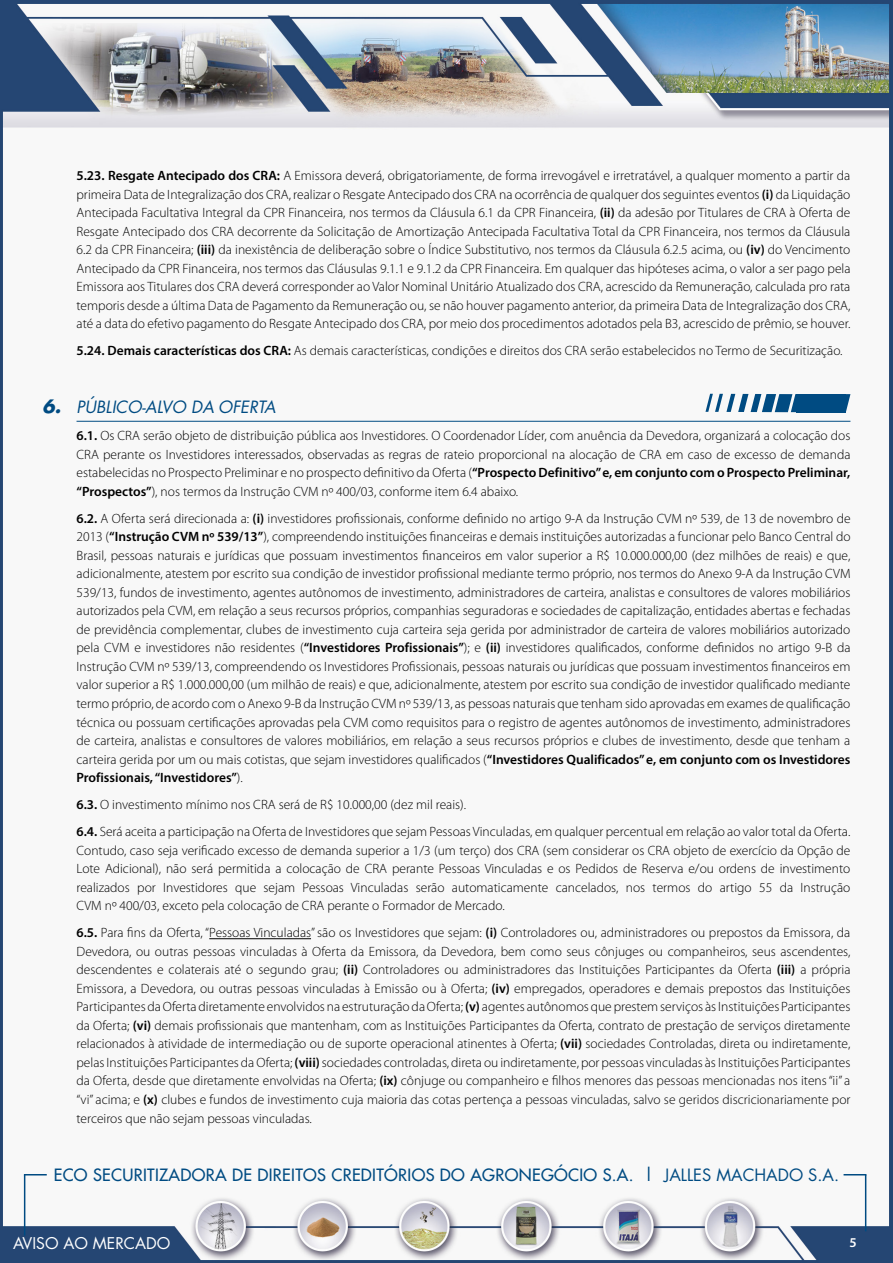
<style>
.page{position:relative;width:893px;height:1263px;background:#fff}
.page>*{position:absolute;margin:0;border:0;box-sizing:border-box;transform-origin:0 0}
.t1{font:16.5px "Futura";letter-spacing:.02em;color:#004b82}
.t2{font:italic 16.5px "Futura";color:#004b82}
.t3{font:15.75px "Futura";color:#fff}
.t4{font:300 13.5px/18.5px "Myriad Pro";color:#000;text-align:justify}
.t5{font:600 13.5px "Myriad Pro";color:#fff}
.s1{font-weight:600}
.s2{font-weight:700;font-size:18px}
.s3{font-style:inherit}
</style>
<div class="page">
<img style="left:0;top:0;width:893px;height:1263px">
<hr style="left:24px;top:1175px;width:1px;height:60px;background:#004b82">
<hr style="left:865px;top:1175px;width:1px;height:56px;background:#004b82">
<svg style="left:24px;top:1174px;width:23px;height:1px"></svg>
<svg style="left:843px;top:1174px;width:23px;height:1px"></svg>
<hr style="left:77px;top:421px;width:773px;height:1px;background:#004b82">
<hr style="left:209px;top:938px;width:102px;height:1px;background:#000">
<svg style="left:845px;top:394px;width:5px;height:18px"></svg>
<svg style="left:705px;top:394px;width:91px;height:18px"></svg>
<div style="left:796px;top:394px;width:49px;height:18px;background:#004b82"></div>
<p class="t4" style="left:77px;top:167px;width:775px"><span class="s1">5.23. Resgate Antecipado dos CRA:</span> A Emissora deverá, obrigatoriamente, de forma irrevogável e irretratável, a qualquer momento a partir da primeira Data de Integralização dos CRA, realizar o Resgate Antecipado dos CRA na ocorrência de qualquer dos seguintes eventos <span class="s1">(i)</span> da Liquidação Antecipada Facultativa Integral da CPR Financeira, nos termos da Cláusula 6.1 da CPR Financeira, <span class="s1">(ii)</span> da adesão por Titulares de CRA à Oferta de Resgate Antecipado dos CRA decorrente da Solicitação de Amortização Antecipada Facultativa Total da CPR Financeira, nos termos da Cláusula 6.2 da CPR Financeira; <span class="s1">(iii)</span> da inexistência de deliberação sobre o Índice Substitutivo, nos termos da Cláusula 6.2.5 acima, ou <span class="s1">(iv)</span> do Vencimento Antecipado da CPR Financeira, nos termos das Cláusulas 9.1.1 e 9.1.2 da CPR Financeira. Em qualquer das hipóteses acima, o valor a ser pago pela Emissora aos Titulares dos CRA deverá corresponder ao Valor Nominal Unitário Atualizado dos CRA, acrescido da Remuneração, calculada pro rata temporis desde a última Data de Pagamento da Remuneração ou, se não houver pagamento anterior, da primeira Data de Integralização dos CRA, até a data do efetivo pagamento do Resgate Antecipado dos CRA, por meio dos procedimentos adotados pela B3, acrescido de prêmio, se houver.</p>
<p class="t4" style="left:77px;top:342px;width:768px"><span class="s1">5.24. Demais características dos CRA:</span> As demais características, condições e direitos dos CRA serão estabelecidos no Termo de Securitização.</p>
<p class="t2" style="left:43px;top:396px;width:235px"><span class="s2">6.</span> PÚBLICO-ALVO DA OFERTA</p>
<p class="t4" style="left:77px;top:427px;width:775px"><span class="s1">6.1.</span> Os CRA serão objeto de distribuição pública aos Investidores. O Coordenador Líder, com anuência da Devedora, organizará a colocação dos CRA perante os Investidores interessados, observadas as regras de rateio proporcional na alocação de CRA em caso de excesso de demanda estabelecidas no Prospecto Preliminar e no prospecto definitivo da Oferta (<span class="s1">“Prospecto Definitivo” e, em conjunto com o Prospecto Preliminar, “Prospectos”</span>), nos termos da Instrução CVM nº 400/03, conforme item 6.4 abaixo.</p>
<p class="t4" style="left:77px;top:509px;width:775px"><span class="s1">6.2.</span> A Oferta será direcionada a: <span class="s1">(i)</span> investidores profissionais, conforme definido no artigo 9-A da Instrução CVM nº 539, de 13 de novembro de 2013 (<span class="s1">“Instrução CVM nº 539/13”</span>), compreendendo instituições financeiras e demais instituições autorizadas a funcionar pelo Banco Central do Brasil, pessoas naturais e jurídicas que possuam investimentos financeiros em valor superior a R$ 10.000.000,00 (dez milhões de reais) e que, adicionalmente, atestem por escrito sua condição de investidor profissional mediante termo próprio, nos termos do Anexo 9-A da Instrução CVM 539/13, fundos de investimento, agentes autônomos de investimento, administradores de carteira, analistas e consultores de valores mobiliários autorizados pela CVM, em relação a seus recursos próprios, companhias seguradoras e sociedades de capitalização, entidades abertas e fechadas de previdência complementar, clubes de investimento cuja carteira seja gerida por administrador de carteira de valores mobiliários autorizado pela CVM e investidores não residentes (<span class="s1">“Investidores Profissionais”</span>); e <span class="s1">(ii)</span> investidores qualificados, conforme definidos no artigo 9-B da Instrução CVM nº 539/13, compreendendo os Investidores Profissionais, pessoas naturais ou jurídicas que possuam investimentos financeiros em valor superior a R$ 1.000.000,00 (um milhão de reais) e que, adicionalmente, atestem por escrito sua condição de investidor qualificado mediante termo próprio, de acordo com o Anexo 9-B da Instrução CVM nº 539/13, as pessoas naturais que tenham sido aprovadas em exames de qualificação técnica ou possuam certificações aprovadas pela CVM como requisitos para o registro de agentes autônomos de investimento, administradores de carteira, analistas e consultores de valores mobiliários, em relação a seus recursos próprios e clubes de investimento, desde que tenham a carteira gerida por um ou mais cotistas, que sejam investidores qualificados (<span class="s1">“Investidores Qualificados” e, em conjunto com os Investidores Profissionais, “Investidores”</span>).</p>
<p class="t4" style="left:77px;top:791px;width:775px;line-height:27px"><span class="s1">6.3.</span> O investimento mínimo nos CRA será de R$ 10.000,00 (dez mil reais).<br><span class="s1">6.4.</span> Será aceita a participação na Oferta de Investidores que sejam Pessoas Vinculadas, em qualquer percentual em relação ao valor total da Oferta.</p>
<p class="t4" style="left:77px;top:841px;width:775px">Contudo, caso seja verificado excesso de demanda superior a 1/3 (um terço) dos CRA (sem considerar os CRA objeto de exercício da Opção de Lote Adicional), não será permitida a colocação de CRA perante Pessoas Vinculadas e os Pedidos de Reserva e/ou ordens de investimento realizados por Investidores que sejam Pessoas Vinculadas serão automaticamente cancelados, nos termos do artigo 55 da Instrução CVM nº 400/03, exceto pela colocação de CRA perante o Formador de Mercado.</p>
<p class="t4" style="left:77px;top:924px;width:775px"><span class="s1">6.5.</span> Para fins da Oferta, “Pessoas Vinculadas” são os Investidores que sejam: <span class="s1">(i)</span> Controladores ou, administradores ou prepostos da Emissora, da Devedora, ou outras pessoas vinculadas à Oferta da Emissora, da Devedora, bem como seus cônjuges ou companheiros, seus ascendentes, descendentes e colaterais até o segundo grau; <span class="s1">(ii)</span> Controladores ou administradores das Instituições Participantes da Oferta <span class="s1">(iii)</span> a própria Emissora, a Devedora, ou outras pessoas vinculadas à Emissão ou à Oferta; <span class="s1">(iv)</span> empregados, operadores e demais prepostos das Instituições Participantes da Oferta diretamente envolvidos na estruturação da Oferta; <span class="s1">(v)</span> agentes autônomos que prestem serviços às Instituições Participantes da Oferta; <span class="s1">(vi)</span> demais profissionais que mantenham, com as Instituições Participantes da Oferta, contrato de prestação de serviços diretamente relacionados à atividade de intermediação ou de suporte operacional atinentes à Oferta; <span class="s1">(vii)</span> sociedades Controladas, direta ou indiretamente, pelas Instituições Participantes da Oferta; <span class="s1">(viii)</span>sociedades controladas, direta ou indiretamente, por pessoas vinculadas às Instituições Participantes da Oferta, desde que diretamente envolvidas na Oferta; <span class="s1">(ix)</span> cônjuge ou companheiro e filhos menores das pessoas mencionadas nos itens “ii” a “vi” acima; e <span class="s1">(x)</span> clubes e fundos de investimento cuja maioria das cotas pertença a pessoas vinculadas, salvo se geridos discricionariamente por terceiros que não sejam pessoas vinculadas.</p>
<p class="t1" style="left:54px;top:1164px;width:787px">ECO SECURITIZADORA DE DIREITOS CREDITÓRIOS DO AGRONEGÓCIO S.A. | <span class="s3">JALLES MACHADO S.A.</span></p>
<p class="t3" style="left:13px;top:1233px;width:159px">AVISO AO MERCADO</p>
<p class="t5" style="left:849px;top:1234px;width:9px">5</p>
</div>
